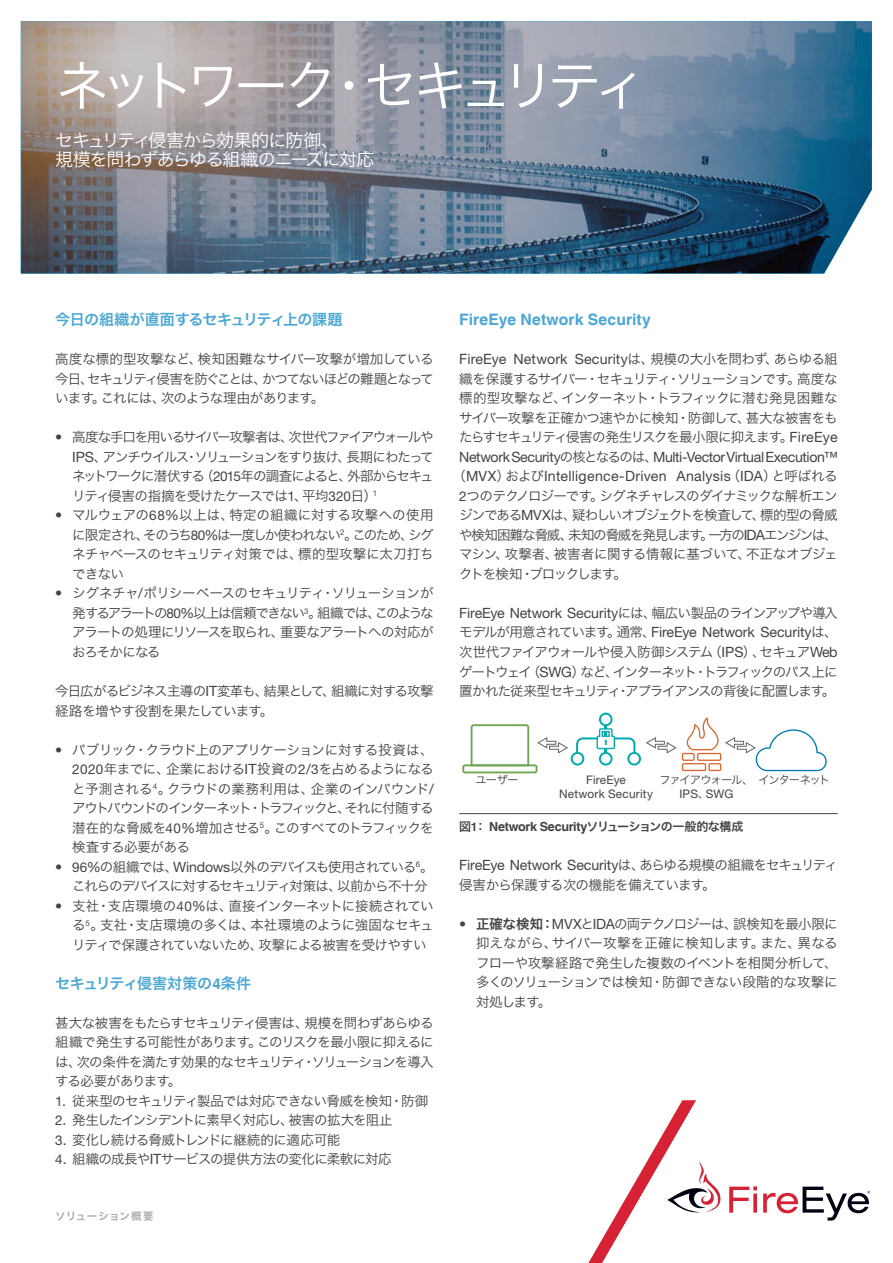
<style>
.page{position:relative;width:893px;height:1263px;background:#fff}
.page>*{position:absolute;margin:0;border:0;box-sizing:border-box;transform-origin:0 0}
.Title1_White{font:54px "Hira Kaku Std N W3";letter-spacing:-.16em;color:#fff}
.Title2_White{font:18px/19.5px "Hira Kaku Std N W3";letter-spacing:-.07em;color:#fff}
.Head1_Blue{font:700 15.75px "Helvetica LT";letter-spacing:.005em;color:#4aa7d4}
.Head1_Blue-2{font:15px "Hira Kaku Std N W6";letter-spacing:-.025em;color:#4aa7d4}
.Body_Text{font:14.1px/19.5px "Helvetica Neue LT Pro";letter-spacing:-.005em;color:#434246;text-align:center}
.Body_Text-2{font:13.5px/19.5px "Hira Kaku Std N W3";letter-spacing:-.065em;color:#434246;text-align:justify}
.Body_Text-3{font:13.5px/19.5px "Hira Kaku Std N W3";letter-spacing:-.085em;color:#434246}
.Body_Text-4{font:13.5px "Hira Kaku Std N W3";letter-spacing:-.04em;color:#434246}
.Body_Text-5{font:13.5px "Hira Kaku Std N W3";letter-spacing:-.035em;color:#434246}
.Figure_Title{font:12px "Hira Kaku Std N W6";letter-spacing:-.06em;color:#434246}
.t1{font:11.85px/13.5px "Helvetica Neue LT Pro";letter-spacing:.015em;color:#434246;text-align:center}
.t2{font:11.25px "Hira Kaku Std N W3";letter-spacing:-.08em;color:#434246}
.t3{font:10.5px "Hira Kaku Std N W6";letter-spacing:.03em;color:#a8a9ad}
.s1{font-family:"Helvetica Neue LT Pro";font-size:14.1px}
.s2{font-family:"Helvetica Neue LT Pro"}
.s3{font-family:"Helvetica LT";font-weight:700}
.s4{font-family:"Hira Kaku Std N W3";font-size:13.5px}
.s5{font-family:"Hira Kaku Std N W3";font-size:11.25px}
.s6{font-family:"Helvetica LT";font-weight:700;font-size:12.6px}
.s7{font-family:"Hira Kaku Std N W6"}
</style>
<div class="page">
<img style="left:21px;top:21px;width:851px;height:252px">
<svg style="left:729px;top:1186px;width:28px;height:26px"></svg>
<svg style="left:588px;top:1100px;width:133px;height:163px"></svg>
<svg style="left:763px;top:1186px;width:107px;height:34px"></svg>
<hr style="left:459px;top:813px;width:379px;height:1px;background:#434246">
<svg style="left:462px;top:713px;width:365px;height:60px"></svg>
<p class="Title1_White" style="left:55px;top:45px;width:593px">ネットワーク・セキュリティ</p>
<p class="Title2_White" style="left:55px;top:130px;width:321px">セキュリティ侵害から効果的に防御、<br>規模を問わずあらゆる組織のニーズに対応</p>
<p class="Head1_Blue-2" style="left:55px;top:308px;width:289px">今日の組織が直面するセキュリティ上の課題</p>
<p class="Body_Text-2" style="left:55px;top:349px;width:380px">高度な標的型攻撃など、検知困難なサイバー攻撃が増加している今日、セキュリティ侵害を防ぐことは、かつてないほどの難題となっています。これには、次のような理由があります。</p>
<p class="Body_Text-2" style="left:72px;top:427px;width:363px;text-indent:-17px"><span class="s1">•</span> 高度な手口を用いるサイバー攻撃者は、次世代ファイアウォールや<span class="s1">IPS</span>、アンチウイルス・ソリューションをすり抜け、長期にわたってネットワークに潜伏する（<span class="s2">2015</span>年の調査によると、外部からセキュリティ侵害の指摘を受けたケースでは<span class="s2">1</span>、平均<span class="s2">320</span>日）<sup>1</sup></p>
<p class="Body_Text-2" style="left:72px;top:505px;width:363px;text-indent:-17px"><span class="s1">•</span> マルウェアの<span class="s2">68</span><span class="s1">%</span>以上は、特定の組織に対する攻撃への使用に限定され、そのうち<span class="s2">80</span><span class="s1">%</span>は一度しか使われない<sup>2</sup>。このため、シグネチャベースのセキュリティ対策では、標的型攻撃に太刀打ちできない</p>
<p class="Body_Text-2" style="left:72px;top:583px;width:363px;text-indent:-17px"><span class="s1">•</span> シグネチャ<span class="s1">/</span>ポリシーベースのセキュリティ・ソリューションが発するアラートの<span class="s2">80</span><span class="s1">%</span>以上は信頼できない<sup>3</sup>。組織では、このようなアラートの処理にリソースを取られ、重要なアラートへの対応がおろそかになる</p>
<p class="Body_Text-2" style="left:55px;top:681px;width:380px">今日広がるビジネス主導の<span class="s1">IT</span>変革も、結果として、組織に対する攻撃経路を増やす役割を果たしています。</p>
<p class="Body_Text-2" style="left:72px;top:739px;width:363px;text-indent:-17px"><span class="s1">•</span> パブリック・クラウド上のアプリケーションに対する投資は、<span class="s2">2020</span>年までに、企業における<span class="s1">IT</span>投資の<span class="s2">2</span><span class="s1">/</span><span class="s2">3</span>を占めるようになると予測される<sup>4</sup>。クラウドの業務利用は、企業のインバウンド<span class="s1">/</span>アウトバウンドのインターネット・トラフィックと、それに付随する潜在的な脅威を<span class="s2">40</span><span class="s1">%</span>増加させる<sup>5</sup>。このすべてのトラフィックを検査する必要がある</p>
<p class="Body_Text-3" style="left:72px;top:856px;width:363px;text-indent:-17px"><span class="s1">•</span> <span class="s2">96</span><span class="s1">%</span>の組織では、<span class="s1">Windows</span>以外のデバイスも使用されている<sup>6</sup>。これらのデバイスに対するセキュリティ対策は、以前から不十分</p>
<p class="Body_Text-2" style="left:72px;top:895px;width:363px;text-indent:-17px"><span class="s1">•</span> 支社・支店環境の<span class="s2">40</span><span class="s1">%</span>は、直接インターネットに接続されている<sup>5</sup>。支社・支店環境の多くは、本社環境のように強固なセキュリティで保護されていないため、攻撃による被害を受けやすい</p>
<p class="Head1_Blue-2" style="left:55px;top:971px;width:197px">セキュリティ侵害対策の<span class="s3">4</span>条件</p>
<p class="Body_Text-2" style="left:55px;top:1012px;width:380px">甚大な被害をもたらすセキュリティ侵害は、規模を問わずあらゆる組織で発生する可能性があります。このリスクを最小限に抑えるには、次の条件を満たす効果的なセキュリティ・ソリューションを導入する必要があります。</p>
<p class="Body_Text-4" style="left:55px;top:1090px;width:375px"><span class="s2">1</span><span class="s1">.</span> 従来型のセキュリティ製品では対応できない脅威を検知・防御</p>
<p class="Body_Text-2" style="left:55px;top:1110px;width:339px"><span class="s2">2</span><span class="s1">.</span> 発生したインシデントに素早く対応し、被害の拡大を阻止</p>
<p class="Body_Text-5" style="left:55px;top:1129px;width:287px"><span class="s2">3</span><span class="s1">.</span> 変化し続ける脅威トレンドに継続的に適応可能</p>
<p class="Body_Text-2" style="left:55px;top:1149px;width:338px"><span class="s2">4</span><span class="s1">.</span> 組織の成長や<span class="s1">IT</span>サービスの提供方法の変化に柔軟に対応</p>
<p class="t3" style="left:55px;top:1208px;width:100px">ソリューション概要</p>
<p class="Head1_Blue" style="left:459px;top:310px;width:193px">FireEye Network Security</p>
<p class="Body_Text" style="left:459px;top:349px;width:380px">FireEye Network Security<span class="s4">は、規模の大小を問わず、あらゆる組</span></p>
<p class="Body_Text-2" style="left:459px;top:369px;width:380px">織を保護するサイバー・セキュリティ・ソリューションです。高度な標的型攻撃など、インターネット・トラフィックに潜む発見困難なサイバー攻撃を正確かつ速やかに検知・防御して、甚大な被害をもたらすセキュリティ侵害の発生リスクを最小限に抑えます。<span class="s1">FireEye</span></p>
<p class="Body_Text" style="left:452px;top:447px;width:387px">Network Security<span class="s4">の核となるのは、</span>Multi-Vector Virtual Execution™<span class="s4">（</span>MVX<span class="s4">）および</span>Intelligence-Driven Analysis<span class="s4">（</span>IDA<span class="s4">）と呼ばれる</span></p>
<p class="Body_Text-2" style="left:459px;top:486px;width:380px"><span class="s2">2</span>つのテクノロジーです。シグネチャレスのダイナミックな解析エンジンである<span class="s1">MVX</span>は、疑わしいオブジェクトを検査して、標的型の脅威や検知困難な脅威、未知の脅威を発見します。一方の<span class="s1">IDA</span>エンジンは、マシン、攻撃者、被害者に関する情報に基づいて、不正なオブジェクトを検知・ブロックします。</p>
<p class="Body_Text" style="left:459px;top:603px;width:380px;text-align:left">FireEye Network Security<span class="s4">には、幅広い製品のラインアップや導入モデルが用意されています。通常、</span>FireEye Network Security<span class="s4">は、</span></p>
<p class="Body_Text-2" style="left:459px;top:642px;width:380px">次世代ファイアウォールや侵入防御システム（<span class="s1">IPS</span>）、セキュア<span class="s1">Web</span>ゲートウェイ（<span class="s1">SWG</span>）など、インターネット・トラフィックのパス上に置かれた従来型セキュリティ・アプライアンスの背後に配置します。</p>
<p class="t2" style="left:475px;top:772px;width:45px">ユーザー</p>
<p class="t1" style="left:559px;top:773px;width:95px">FireEye<br>Network Security</p>
<p class="t2" style="left:659px;top:772px;width:172px">ファイアウォール、インターネット</p>
<p class="t1" style="left:679px;top:787px;width:55px">IPS<span class="s5">、</span>SWG</p>
<p class="Figure_Title" style="left:459px;top:817px;width:286px">図<span class="s3">1</span>： <span class="s6">Network Security</span>ソリューションの一般的な構成</p>
<p class="Body_Text" style="left:459px;top:855px;width:380px">FireEye Network Security<span class="s4">は、あらゆる規模の組織をセキュリティ</span></p>
<p class="Body_Text-4" style="left:459px;top:874px;width:258px">侵害から保護する次の機能を備えています。</p>
<p class="Body_Text-2" style="left:476px;top:913px;width:363px;text-indent:-17px"><span class="s1">•</span> <span class="s7">正確な検知：</span><span class="s1">MVX</span>と<span class="s1">IDA</span>の両テクノロジーは、誤検知を最小限に抑えながら、サイバー攻撃を正確に検知します。また、異なるフローや攻撃経路で発生した複数のイベントを相関分析して、多くのソリューションでは検知・防御できない段階的な攻撃に対処します。</p>
</div>
